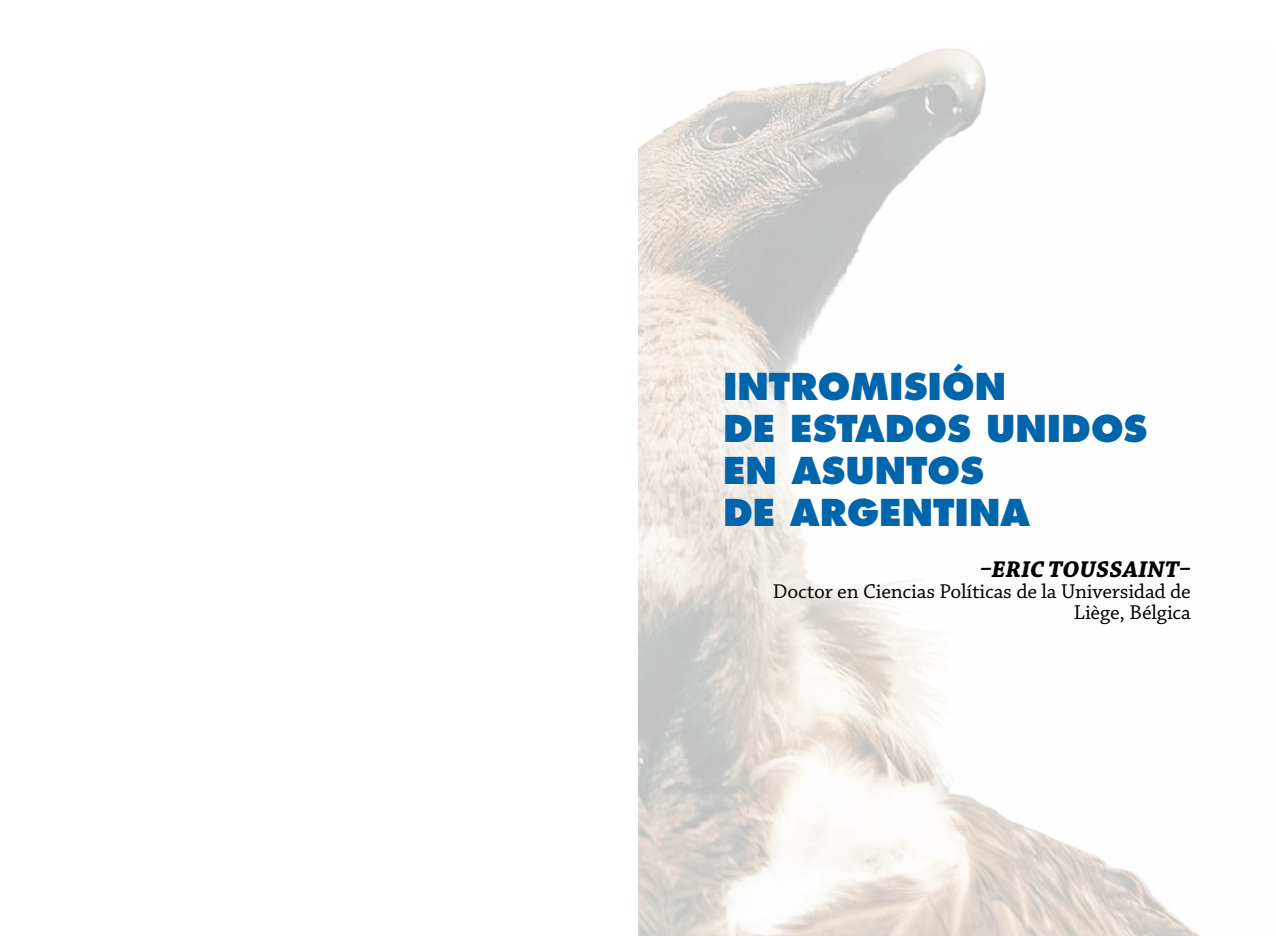
<style>
.page{position:relative;width:1276px;height:936px;background:#fff}
.page>*{position:absolute;margin:0;border:0;box-sizing:border-box;transform-origin:0 0}
.t1{font:800 36px/42px "Futura Std";color:#0065aa}
.t2{font:italic 700 24px "Chaparral Pro";letter-spacing:.005em;color:#000}
.t3{font:21px/21px "Chaparral Pro Capt";letter-spacing:-.01em;color:#000;text-align:right}
</style>
<div class="page">
<img style="left:638px;top:48px;width:561px;height:887px">
<h1 class="t1" style="left:723px;top:366px;width:43px">INTRO</h1>
<h1 class="t1" style="left:850px;top:366px;width:153px">MISIÓN</h1>
<h1 class="t1" style="left:723px;top:408px;width:117px">DE ESTADOS</h1>
<h1 class="t1" style="left:986px;top:408px;width:57px">UNIDOS</h1>
<h1 class="t1" style="left:723px;top:450px;width:124px">EN ASUNTOS<br>DE ARGENTINA</h1>
<p class="t2" style="left:980px;top:555px;width:212px">–ERIC TOUSSAINT–</p>
<p class="t3" style="left:773px;top:581px;width:419px">Doctor en Ciencias Políticas de la Universidad de<br>Liège, Bélgica</p>
</div>
